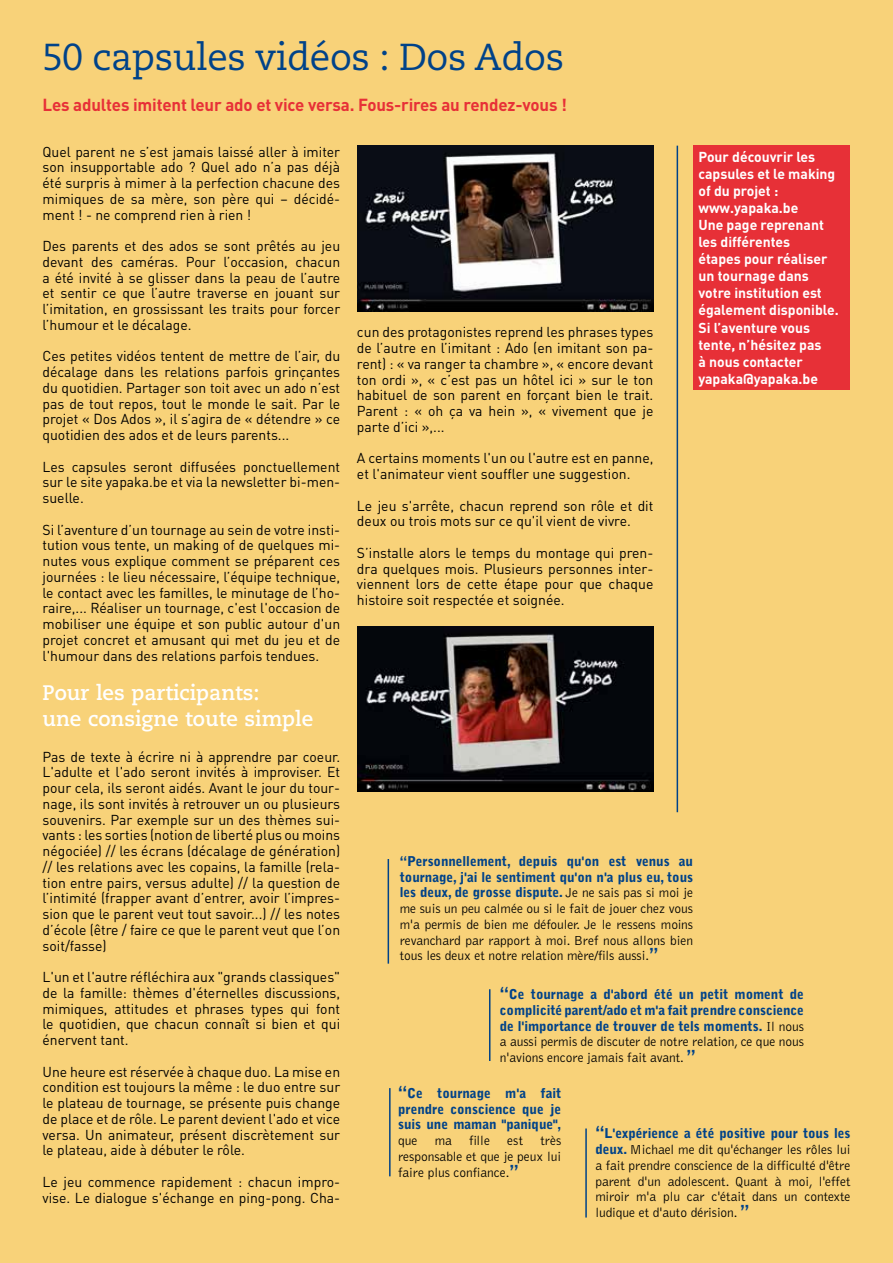
<style>
.page{position:relative;width:893px;height:1263px;background:#f8d279}
.page>*{position:absolute;margin:0;border:0;box-sizing:border-box;transform-origin:0 0}
.t1{font:37.5px "Caecilia";letter-spacing:-.01em;color:#004289}
.t2{font:700 21px/25.5px "Caecilia";color:#fff}
.t3{font:700 17.25px "DIN Pro";letter-spacing:-.01em;color:#e73037}
.t4{font:14.25px/15.8px "DIN Pro";color:#000;text-align:justify}
.t5{font:700 14.25px/17.1px "DIN Pro";color:#fff}
.t6{font:300 13.5px/15.8px "Bell Gothic";letter-spacing:-.005em;color:#000;text-align:justify}
.t7{font:900 13.5px/15.8px "Bell Gothic";letter-spacing:-.005em;color:#004289;text-align:justify}
.s1{font-weight:900;color:#004289}
.s2{font-weight:900;font-size:16.5px;color:#004289}
.s3{font-size:16.5px}
.s4{font-weight:300;color:#000}
</style>
<div class="page">
<hr style="left:677px;top:146px;width:1px;height:666px;background:#004289">
<hr style="left:388px;top:859px;width:1px;height:105px;background:#004289">
<hr style="left:489px;top:989px;width:1px;height:72px;background:#004289">
<hr style="left:389px;top:1088px;width:2px;height:88px;background:#004289">
<hr style="left:585px;top:1128px;width:2px;height:89px;background:#004289">
<div style="left:693px;top:146px;width:157px;height:244px;background:#e73037"></div>
<img style="left:357px;top:146px;width:296px;height:166px">
<img style="left:357px;top:627px;width:296px;height:164px">
<h1 class="t1" style="left:43px;top:35px;width:523px">50 capsules vidéos : Dos Ados</h1>
<p class="t3" style="left:43px;top:93px;width:526px">Les adultes imitent leur ado et vice versa. Fous-rires au rendez-vous !</p>
<p class="t4" style="left:43px;top:143px;width:299px">Quel parent ne s’est jamais laissé aller à imiter son insupportable ado ? Quel ado n’a pas déjà été surpris à mimer à la perfection chacune des mimiques de sa mère, son père qui – décidé&shy;ment ! - ne comprend rien à rien !</p>
<p class="t4" style="left:43px;top:237px;width:299px">Des parents et des ados se sont prêtés au jeu devant des caméras. Pour l’occasion, chacun a été invité à se glisser dans la peau de l’autre et sentir ce que l’autre traverse en jouant sur l’imitation, en grossissant les traits pour forcer l’humour et le décalage.</p>
<p class="t4" style="left:43px;top:348px;width:299px">Ces petites vidéos tentent de mettre de l’air, du décalage dans les relations parfois grinçantes du quotidien. Partager son toit avec un ado n’est pas de tout repos, tout le monde le sait. Par le projet « Dos Ados », il s’agira de « détendre » ce quotidien des ados et de leurs parents...</p>
<p class="t4" style="left:43px;top:458px;width:299px">Les capsules seront diffusées ponctuellement sur le site yapaka.be et via la newsletter bi-men&shy;suelle.</p>
<p class="t4" style="left:43px;top:521px;width:299px">Si l’aventure d’un tournage au sein de votre insti&shy;tution vous tente, un making of de quelques mi&shy;nutes vous explique comment se préparent ces journées : le lieu nécessaire, l’équipe technique, le contact avec les familles, le minutage de l’ho&shy;raire,... Réaliser un tournage, c'est l'occasion de mobiliser une équipe et son public autour d'un projet concret et amusant qui met du jeu et de l'humour dans des relations parfois tendues.</p>
<h2 class="t2" style="left:43px;top:681px;width:272px">Pour les participants:<br>une consigne toute simple</h2>
<p class="t4" style="left:43px;top:748px;width:299px">Pas de texte à écrire ni à apprendre par coeur.<br>L'adulte et l'ado seront invités à improviser. Et pour cela, ils seront aidés. Avant le jour du tour&shy;nage, ils sont invités à retrouver un ou plusieurs souvenirs. Par exemple sur un des thèmes sui&shy;vants : les sorties (notion de liberté plus ou moins négociée) // les écrans (décalage de génération) // les relations avec les copains, la famille (rela&shy;tion entre pairs, versus adulte) // la question de l’intimité (frapper avant d’entrer, avoir l’impres&shy;sion que le parent veut tout savoir...) // les notes d’école (être / faire ce que le parent veut que l’on soit/fasse)</p>
<p class="t4" style="left:43px;top:968px;width:299px">L'un et l'autre réfléchira aux "grands classiques" de la famille: thèmes d'éternelles discussions, mimiques, attitudes et phrases types qui font le quotidien, que chacun connaît si bien et qui énervent tant.</p>
<p class="t4" style="left:43px;top:1063px;width:299px">Une heure est réservée à chaque duo. La mise en condition est toujours la même : le duo entre sur le plateau de tournage, se présente puis change de place et de rôle. Le parent devient l'ado et vice versa. Un animateur, présent discrètement sur le plateau, aide à débuter le rôle.</p>
<p class="t4" style="left:43px;top:1173px;width:299px">Le jeu commence rapidement : chacun impro&shy;vise. Le dialogue s'échange en ping-pong. Cha-</p>
<p class="t5" style="left:698px;top:147px;width:142px">Pour découvrir les capsules et le making of du projet : www.yapaka.be<br>Une page reprenant les différentes<br>étapes pour réaliser un tournage dans votre institution est également disponible.<br>Si l’aventure vous tente, n’hésitez pas<br>à nous contacter yapaka@yapaka.be</p>
<p class="t4" style="left:357px;top:324px;width:298px">cun des protagonistes reprend les phrases types de l’autre en l’imitant : Ado (en imitant son pa&shy;rent) : « va ranger ta chambre », « encore devant ton ordi », « c’est pas un hôtel ici » sur le ton habituel de son parent en forçant bien le trait.<br>Parent : « oh ça va hein », « vivement que je parte d’ici »,...</p>
<p class="t4" style="left:357px;top:450px;width:298px">A certains moments l'un ou l'autre est en panne, et l'animateur vient souffler une suggestion.</p>
<p class="t4" style="left:357px;top:497px;width:298px">Le jeu s'arrête, chacun reprend son rôle et dit deux ou trois mots sur ce qu'il vient de vivre.</p>
<p class="t4" style="left:357px;top:544px;width:298px">S’installe alors le temps du montage qui pren&shy;dra quelques mois. Plusieurs personnes inter&shy;viennent lors de cette étape pour que chaque histoire soit respectée et soignée.</p>
<p class="t6" style="left:400px;top:854px;width:295px"><span class="s1">“Personnellement, depuis qu'on est venus au tournage, j'ai le sentiment qu'on n'a plus eu, tous les deux, de grosse dispute.</span> Je ne sais pas si moi je me suis un peu calmée ou si le fait de jouer chez vous m'a permis de bien me défouler. Je le ressens moins revanchard par rapport à moi. Bref nous allons bien tous les deux et notre relation mère/fils aussi.<span class="s2">”</span></p>
<p class="t7" style="left:500px;top:987px;width:306px"><span class="s3">“</span>Ce tournage a d'abord été un petit moment de complicité parent/ado et m'a fait prendre conscience de l'importance de trouver de tels moments. <span class="s4">Il nous a aussi permis de discuter de notre relation, ce que nous n'avions encore jamais fait avant.</span> <span class="s3">”</span></p>
<p class="t7" style="left:398px;top:1085px;width:165px"><span class="s3">“</span>Ce tournage m'a fait prendre conscience que je suis une maman "panique",</p>
<p class="t6" style="left:398px;top:1133px;width:21px">que</p>
<p class="t6" style="left:435px;top:1133px;width:19px">ma</p>
<p class="t6" style="left:469px;top:1133px;width:22px">fille</p>
<p class="t6" style="left:507px;top:1133px;width:17px">est</p>
<p class="t6" style="left:398px;top:1133px;width:165px;text-indent:142px">très responsable et que je peux lui faire plus confiance.<span class="s2">”</span></p>
<p class="t6" style="left:595px;top:1126px;width:257px"><span class="s2">“</span><span class="s1">L'expérience a été positive pour tous les deux.</span> Michael me dit qu'échanger les rôles lui a fait prendre conscience de la difficulté d'être parent d'un adolescent. Quant à moi, l'effet miroir m'a plu car c'était dans un contexte ludique et d'auto dérision. <span class="s2">”</span></p>
</div>
